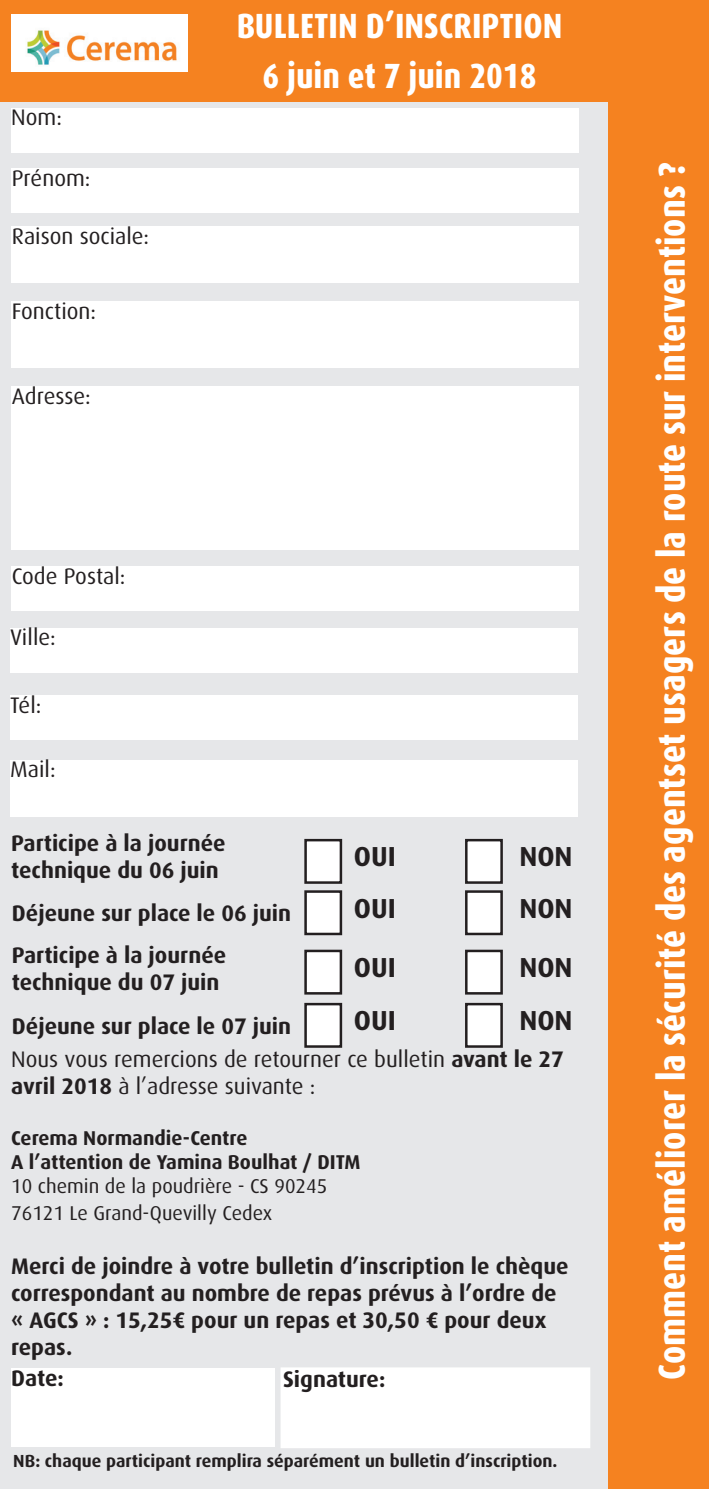
<style>
.page{position:relative;width:709px;height:1489px;background:#fff}
.page>*{position:absolute;margin:0;border:0;box-sizing:border-box;transform-origin:0 0}
.t1{font:800 condensed 37.5px "Dax OT";color:#fff}
.t2{font:800 condensed 35px "Dax OT";color:#fff}
.t3{font:700 27.5px "Dax OT";color:#231f20}
.t4{font:700 22.5px/27px "Dax OT";color:#231f20}
.t5{font:22.5px/27px "Dax OT";color:#231f20}
.t6{font:700 20px/24px "Dax OT";color:#231f20}
.t7{font:20px "Dax OT";color:#231f20}
.t8{font:700 17.5px "Dax OT";color:#231f20}
.s1{font-weight:700}
.s2{font-weight:400}
</style>
<div class="page">
<div style="left:0;top:102px;width:608px;height:1386px;background:#e6e7e9"></div>
<div style="left:0;top:0;width:709px;height:102px;background:#f58220"></div>
<div style="left:608px;top:90px;width:101px;height:1398px;background:#f58220"></div>
<div style="left:11px;top:108px;width:567px;height:45px;background:#fff"></div>
<div style="left:10px;top:760px;width:567px;height:56px;background:#fff"></div>
<div style="left:12px;top:168px;width:567px;height:45px;background:#fff"></div>
<div style="left:10px;top:695px;width:567px;height:45px;background:#fff"></div>
<div style="left:10px;top:628px;width:567px;height:45px;background:#fff"></div>
<div style="left:12px;top:566px;width:567px;height:45px;background:#fff"></div>
<div style="left:12px;top:386px;width:567px;height:163px;background:#fff"></div>
<div style="left:12px;top:302px;width:567px;height:66px;background:#fff"></div>
<div style="left:12px;top:226px;width:567px;height:57px;background:#fff"></div>
<div style="left:305px;top:840px;width:36px;height:42px;background:#fff"></div>
<div style="left:304px;top:838px;width:38px;height:45px;border:2px solid #231f20"></div>
<div style="left:466px;top:840px;width:35px;height:42px;background:#fff"></div>
<div style="left:465px;top:838px;width:38px;height:45px;border:2px solid #231f20"></div>
<div style="left:305px;top:950px;width:36px;height:43px;background:#fff"></div>
<div style="left:304px;top:949px;width:38px;height:45px;border:2px solid #231f20"></div>
<div style="left:466px;top:950px;width:35px;height:43px;background:#fff"></div>
<div style="left:465px;top:949px;width:38px;height:45px;border:2px solid #231f20"></div>
<div style="left:11px;top:1368px;width:264px;height:78px;background:#fff"></div>
<div style="left:282px;top:1368px;width:307px;height:78px;background:#fff"></div>
<div style="left:280px;top:1367px;width:310px;height:80px;border:2px solid #fff"></div>
<img style="left:12px;top:14px;width:175px;height:57px">
<div style="left:305px;top:891px;width:36px;height:42px;background:#fff"></div>
<div style="left:304px;top:890px;width:38px;height:45px;border:2px solid #231f20"></div>
<div style="left:466px;top:891px;width:35px;height:42px;background:#fff"></div>
<div style="left:465px;top:890px;width:38px;height:45px;border:2px solid #231f20"></div>
<div style="left:305px;top:1004px;width:36px;height:42px;background:#fff"></div>
<div style="left:304px;top:1002px;width:38px;height:45px;border:2px solid #231f20"></div>
<div style="left:466px;top:1004px;width:35px;height:42px;background:#fff"></div>
<div style="left:465px;top:1002px;width:38px;height:45px;border:2px solid #231f20"></div>
<p class="t5" style="left:11px;top:104px;width:52px">Nom:</p>
<p class="t5" style="left:12px;top:165px;width:80px">Prénom:</p>
<p class="t5" style="left:12px;top:223px;width:139px">Raison sociale:</p>
<p class="t5" style="left:12px;top:298px;width:86px">Fonction:</p>
<p class="t5" style="left:12px;top:382px;width:80px">Adresse:</p>
<p class="t2" style="left:237px;top:3px;width:327px">BULLETIN D’INSCRIPTION</p>
<p class="t2" style="left:262px;top:53px;width:276px">6 juin et 7 juin 2018</p>
<p class="t5" style="left:12px;top:562px;width:115px">Code Postal:</p>
<p class="t5" style="left:10px;top:624px;width:47px">Ville:</p>
<p class="t5" style="left:10px;top:691px;width:33px">Tél:</p>
<p class="t5" style="left:10px;top:756px;width:47px">Mail:</p>
<p class="t4" style="left:11px;top:829px;width:216px">Participe à la journée technique du 06 juin</p>
<p class="t3" style="left:354px;top:841px;width:44px">OUI</p>
<p class="t3" style="left:519px;top:841px;width:55px">NON</p>
<p class="t4" style="left:12px;top:900px;width:281px">Déjeune sur place le 06 juin</p>
<p class="t4" style="left:12px;top:942px;width:216px">Participe à la journée technique du 07 juin</p>
<p class="t3" style="left:354px;top:892px;width:44px">OUI</p>
<p class="t3" style="left:519px;top:892px;width:55px">NON</p>
<p class="t3" style="left:354px;top:951px;width:44px">OUI</p>
<p class="t3" style="left:519px;top:951px;width:55px">NON</p>
<p class="t4" style="left:12px;top:1012px;width:281px">Déjeune sur place le 07 juin</p>
<p class="t3" style="left:354px;top:1005px;width:44px">OUI</p>
<p class="t3" style="left:519px;top:1005px;width:55px">NON</p>
<p class="t5" style="left:11px;top:1045px;width:554px">Nous vous remercions de retourner ce bulletin <span class="s1">avant le 27 avril 2018</span> à l’adresse suivante :</p>
<p class="t6" style="left:11px;top:1126px;width:351px">Cerema Normandie-Centre<br>A l’attention de Yamina Boulhat / DITM<br><span class="s2">10 chemin de la poudrière - CS 90245</span></p>
<p class="t7" style="left:11px;top:1202px;width:262px">76121 Le Grand-Quevilly Cedex</p>
<p class="t4" style="left:11px;top:1252px;width:559px">Merci de joindre à votre bulletin d’inscription le chèque correspondant au nombre de repas prévus à l’ordre de « AGCS » : 15,25€ pour un repas et 30,50 € pour deux repas.</p>
<p class="t4" style="left:11px;top:1364px;width:54px">Date:</p>
<p class="t4" style="left:283px;top:1365px;width:104px">Signature:</p>
<p class="t8" style="left:13px;top:1451px;width:545px">NB: chaque participant remplira séparément un bulletin d’inscription.</p>
<p class="t1" style="left:647px;top:1379px;width:1219px;rotate:-90deg">Comment améliorer la sécurité des agentset usagers de la route sur interventions ?</p>
</div>
